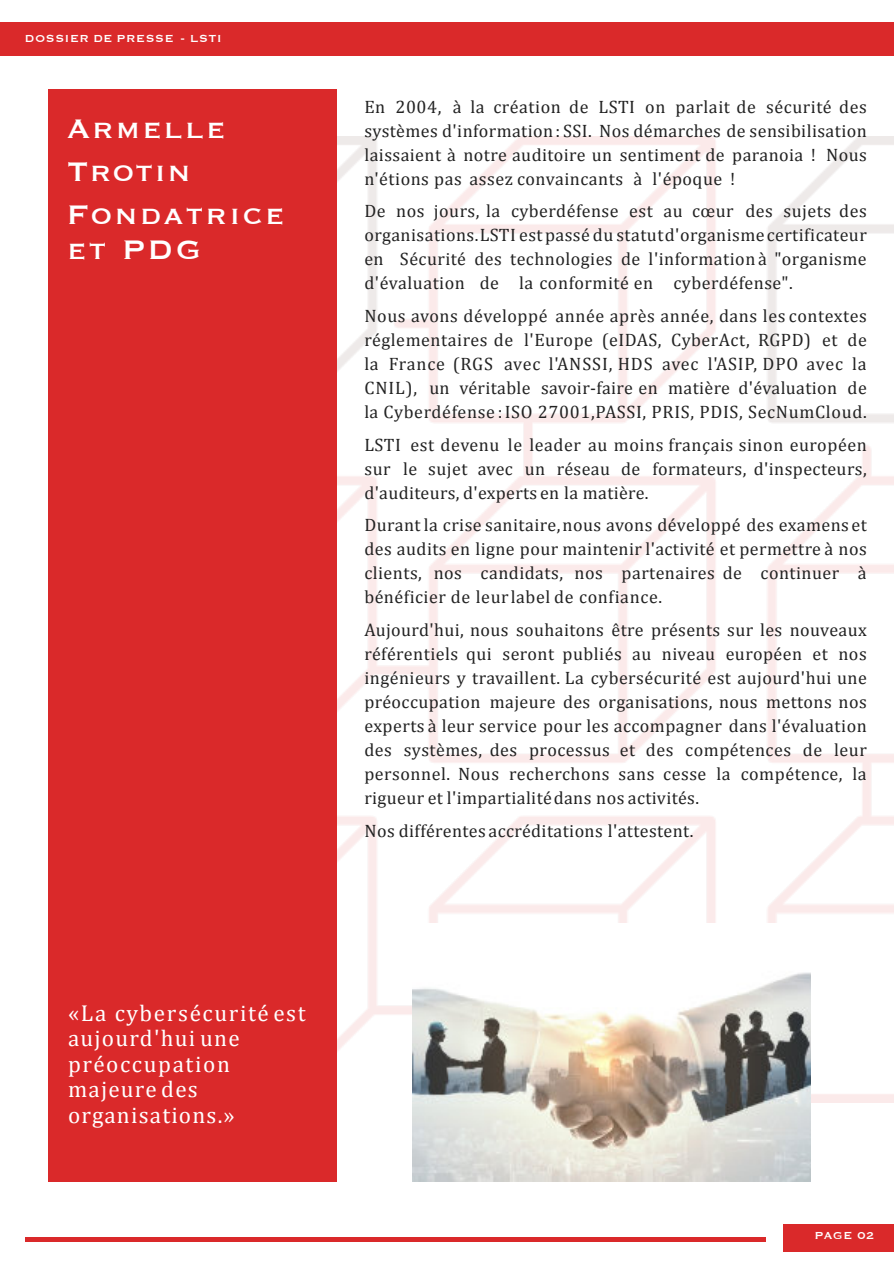
<style>
.page{position:relative;width:894px;height:1264px;background:#fff}
.page>*{position:absolute;margin:0;border:0;box-sizing:border-box;transform-origin:0 0}
.t1{font:34.8px/42.8px "Copperplate";letter-spacing:.07em;color:#fff}
.t2{font:23.1px/25.5px "Cambria";letter-spacing:.055em;color:#fff}
.t3{font:18px/24px "Cambria";letter-spacing:.025em;color:#222;text-align:justify}
.t4{font:13.2px "Copperplate";letter-spacing:.05em;color:#fff}
</style>
<div class="page">
<div style="left:0;top:23px;width:893px;height:33px;background:#da292a"></div>
<img style="left:336px;top:136px;width:557px;height:966px">
<div style="left:48px;top:90px;width:288px;height:1091px;background:#da292a"></div>
<img style="left:412px;top:923px;width:398px;height:258px">
<div style="left:782px;top:1224px;width:111px;height:27px;background:#da292a"></div>
<div style="left:25px;top:1236px;width:740px;height:5px;background:#da292a"></div>
<p class="t4" style="left:25px;top:32px;width:198px">DOSSIER DE PRESSE - LSTI</p>
<h1 class="t1" style="left:67px;top:108px;width:219px">Armelle<br>Trotin<br>Fondatrice</h1>
<h1 class="t1" style="left:67px;top:228px;width:135px">et PDG</h1>
<p class="t3" style="left:364px;top:95px;width:503px">En 2004, à la création de LSTI on parlait de sécurité des systèmes d'information:SSI. Nos démarches de sensibilisation laissaient à notre auditoire un sentiment de paranoia ! Nous n'étions pas assez convaincants à l'époque !</p>
<p class="t3" style="left:364px;top:200px;width:503px">De nos jours, la cyberdéfense est au cœur des sujets des organisations.LSTI estpassé du statutd'organismecertificateur en Sécurité des technologies de l'information à "organisme d'évaluation de la conformité en cyberdéfense".</p>
<p class="t3" style="left:364px;top:305px;width:503px">Nous avons développé année après année, dans les contextes réglementaires de l'Europe (eIDAS, CyberAct, RGPD) et de la France (RGS avec l'ANSSI, HDS avec l'ASIP, DPO avec la CNIL), un véritable savoir-faire en matière d'évaluation de la Cyberdéfense :ISO 27001,PASSI, PRIS, PDIS, SecNumCloud.</p>
<p class="t3" style="left:364px;top:433px;width:503px">LSTI est devenu le leader au moins français sinon européen sur le sujet avec un réseau de formateurs, d'inspecteurs, d'auditeurs, d'experts en la matière.</p>
<p class="t3" style="left:364px;top:514px;width:503px">Durant la crise sanitaire,nous avons développé des examenset des audits en ligne pour maintenir l'activité et permettre à nos clients, nos candidats, nos partenaires de continuer à bénéficier de leurlabel de confiance.</p>
<p class="t3" style="left:364px;top:619px;width:503px">Aujourd'hui, nous souhaitons être présents sur les nouveaux référentiels qui seront publiés au niveau européen et nos ingénieurs y travaillent. La cybersécurité est aujourd'hui une préoccupation majeure des organisations, nous mettons nos experts à leur service pour les accompagner dans l'évaluation des systèmes, des processus et des compétences de leur personnel. Nous recherchons sans cesse la compétence, la rigueur et l'impartialitédans nos activités.</p>
<p class="t3" style="left:364px;top:819px;width:330px">Nos différentes accréditations l'attestent.</p>
<p class="t2" style="left:68px;top:1001px;width:239px">«La cybersécurité est aujourd'hui une préoccupation majeure des organisations.»</p>
<p class="t4" style="left:814px;top:1228px;width:61px">PAGE 02</p>
</div>
